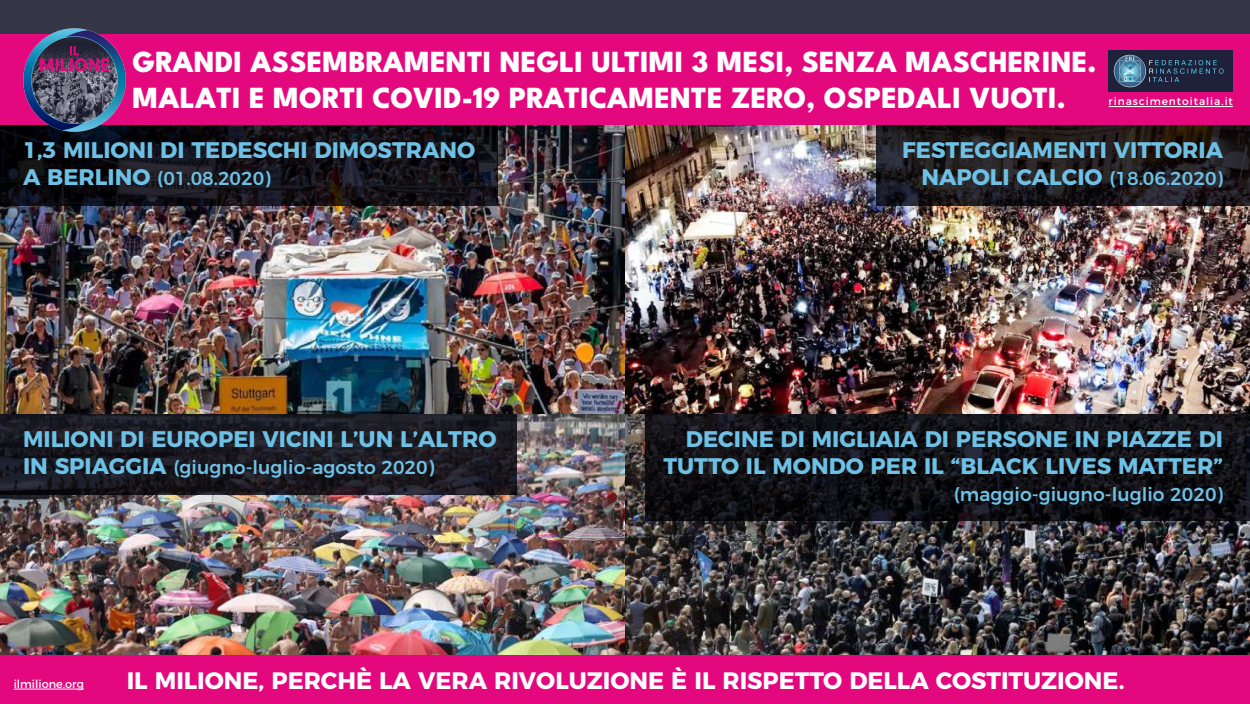
<style>
.page{position:relative;width:1250px;height:704px;background:#fff}
.page>*{position:absolute;margin:0;border:0;box-sizing:border-box;transform-origin:0 0}
.t1{font:800 30.62px/36.8px "League Spartan";color:#fff}
.t2{font:700 23.75px "Montserrat";color:#fff}
.t3{font:700 22.5px/27px "Montserrat";color:#6ec1e4;text-align:right}
.t4{font:500 18.75px "Montserrat";color:#6ec1e4}
.t5{font:11.25px "Montserrat";color:#fff}
.t6{font:10.62px "Montserrat";letter-spacing:.09em;color:#fff}
.s1{font-weight:700;font-size:22.5px}
.s2{font-weight:500;font-size:18.75px}
</style>
<div class="page">
<div style="left:0;top:0;width:1250px;height:703px;background:#343645"></div>
<img style="left:0;top:125px;width:1250px;height:578px">
<div style="left:0;top:35px;width:1250px;height:90px;background:#e4087e"></div>
<svg style="left:0;top:125px;width:498px;height:80px;background:#111016"></svg>
<div style="left:0;top:654px;width:1249px;height:49px;background:#e4087e"></div>
<svg style="left:876px;top:125px;width:374px;height:80px;background:#1f1b1d"></svg>
<svg style="left:0;top:414px;width:516px;height:80px;background:#1a1a22"></svg>
<svg style="left:646px;top:414px;width:604px;height:106px;background:#101014"></svg>
<img style="left:23px;top:29px;width:102px;height:102px">
<hr style="left:14px;top:688px;width:70px;height:1px;background:#fff">
<img style="left:1109px;top:50px;width:124px;height:42px">
<hr style="left:1109px;top:106px;width:124px;height:1px;background:#fff">
<h1 class="t1" style="left:132px;top:43px;width:966px">GRANDI ASSEMBRAMENTI NEGLI ULTIMI 3 MESI, SENZA MASCHERINE.<br>MALATI E MORTI COVID-19 PRATICAMENTE ZERO, OSPEDALI VUOTI.</h1>
<p class="t3" style="left:23px;top:134px;width:454px">1,3 MILIONI DI TEDESCHI DIMOSTRANO</p>
<p class="t4" style="left:23px;top:163px;width:249px"><span class="s1">A BERLINO</span> (01.08.2020)</p>
<p class="t6" style="left:1109px;top:93px;width:126px">rinascimentoitalia.it</p>
<p class="t3" style="left:902px;top:134px;width:322px">FESTEGGIAMENTI VITTORIA<br>NAPOLI CALCIO <span class="s2">(18.06.2020)</span></p>
<p class="t3" style="left:23px;top:423px;width:475px">MILIONI DI EUROPEI VICINI L’UN L’ALTRO</p>
<p class="t4" style="left:23px;top:451px;width:413px"><span class="s1">IN SPIAGGIA</span> (giugno-luglio-agosto 2020)</p>
<p class="t3" style="left:663px;top:423px;width:561px">DECINE DI MIGLIAIA DI PERSONE IN PIAZZE DI<br>TUTTO IL MONDO PER IL “BLACK LIVES MATTER”</p>
<p class="t4" style="left:954px;top:478px;width:271px">(maggio-giugno-luglio 2020)</p>
<p class="t5" style="left:14px;top:674px;width:72px">ilmilione.org</p>
<p class="t2" style="left:127px;top:661px;width:999px">IL MILIONE, PERCHÈ LA VERA RIVOLUZIONE È IL RISPETTO DELLA COSTITUZIONE.</p>
</div>
